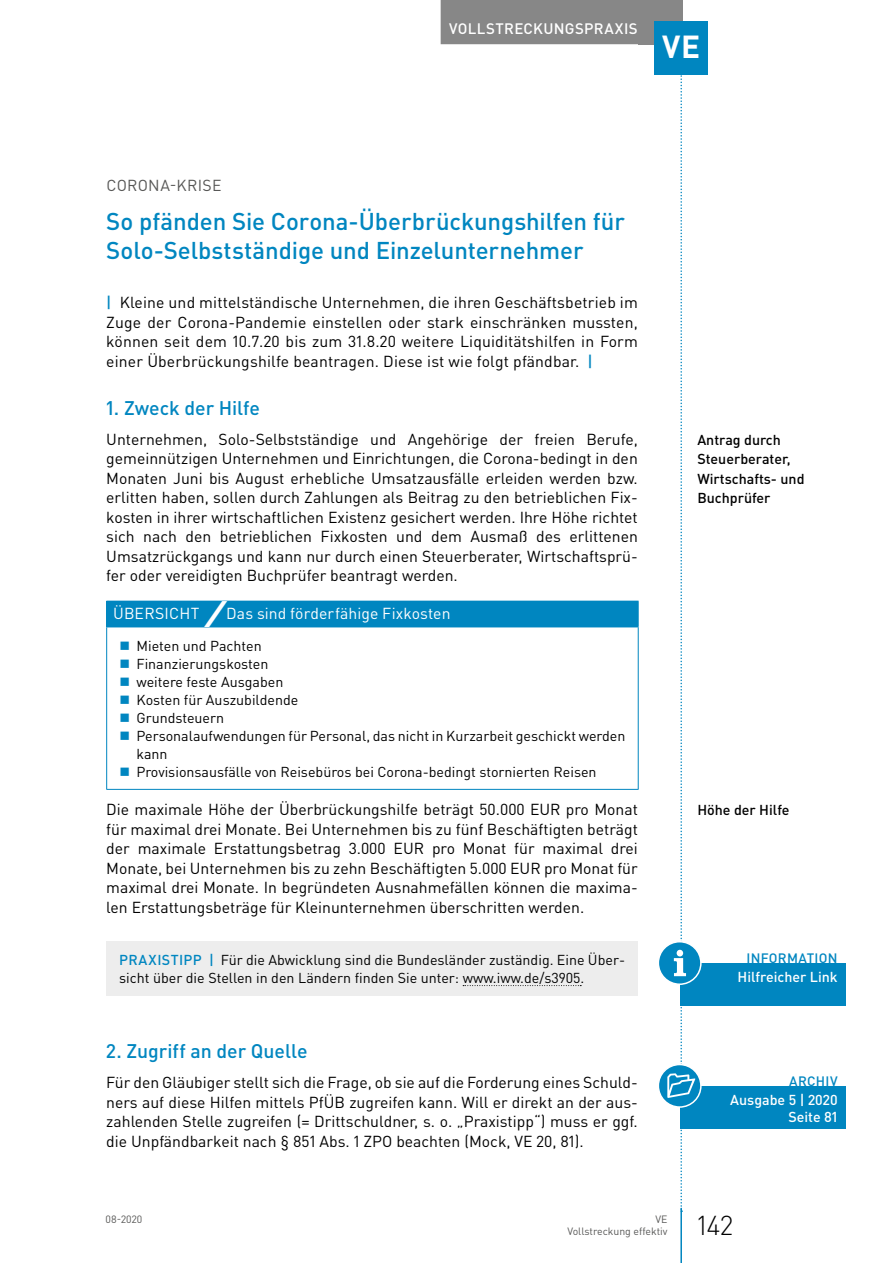
<style>
.page{position:relative;width:893px;height:1263px;background:#fff}
.page>*{position:absolute;margin:0;border:0;box-sizing:border-box;transform-origin:0 0}
.t1{font:700 31.5px "DIN Pro";color:#fff}
.t2{font:300 27px "DIN Pro";color:#000}
.t3{font:500 24px/28.5px "DIN Pro";letter-spacing:-.005em;color:#0086c0}
.t4{font:500 19.5px "DIN Pro";color:#0086c0}
.t5{font:15.75px/19.5px "DIN Pro";color:#000;text-align:justify}
.t6{font:15.75px "DIN Pro";letter-spacing:.005em;color:#fff}
.t7{font:15.75px "DIN Pro";letter-spacing:.02em;color:#575756}
.t8{font:500 15px "DIN Pro";letter-spacing:.025em;color:#fff}
.t9{font:14.25px/18px "DIN Pro";color:#000}
.t10{font:500 14.25px/19.5px "DIN Pro";color:#000}
.t11{font:500 14.25px/17.2px "DIN Pro";color:#fff;text-align:right}
.t12{font:500 14.25px "DIN Pro";color:#0086c0}
.t13{font:500 13.5px "DIN Pro";color:#0086c0}
.t14{font:10.5px/12.8px "DIN Pro";color:#575756;text-align:right}
.s1{font-weight:500;color:#0086c0}
.s2{font-weight:900;font-style:italic;font-size:33px}
</style>
<div class="page">
<div style="left:638px;top:0;width:44px;height:44px;background:#878787"></div>
<hr style="left:680px;top:1208px;width:2px;height:55px;background:#0086c0">
<div style="left:441px;top:0;width:205px;height:44px;background:#878787"></div>
<div style="left:655px;top:21px;width:53px;height:53px;background:#0086c0"></div>
<div style="left:107px;top:601px;width:531px;height:26px;background:#0086c0"></div>
<svg style="left:106px;top:601px;width:1px;height:26px"></svg>
<svg style="left:638px;top:601px;width:1px;height:26px"></svg>
<hr style="left:106px;top:627px;width:533px;height:1px;background:#0086c0">
<hr style="left:106px;top:627px;width:1px;height:162px;background:#0086c0">
<hr style="left:638px;top:627px;width:1px;height:162px;background:#0086c0">
<hr style="left:106px;top:789px;width:533px;height:1px;background:#0086c0">
<div style="left:106px;top:941px;width:532px;height:54px;background:#ededed"></div>
<svg style="left:463px;top:985px;width:118px;height:1px"></svg>
<div style="left:680px;top:963px;width:166px;height:43px;background:#0086c0"></div>
<svg style="left:658px;top:942px;width:43px;height:42px"></svg>
<div style="left:658px;top:941px;width:44px;height:44px;border:2px solid #fff;border-radius:50%"></div>
<div style="left:680px;top:1086px;width:166px;height:43px;background:#0086c0"></div>
<svg style="left:658px;top:1064px;width:43px;height:43px"></svg>
<div style="left:658px;top:1064px;width:44px;height:44px;border:2px solid #fff;border-radius:50%"></div>
<svg style="left:667px;top:0;width:28px;height:1212px"></svg>
<p class="t8" style="left:449px;top:18px;width:190px">Vollstreckungspraxis</p>
<h1 class="t1" style="left:662px;top:26px;width:40px">VE</h1>
<p class="t7" style="left:106px;top:175px;width:117px">CORONA-KRISE</p>
<h3 class="t3" style="left:106px;top:206px;width:520px">So pfänden Sie Corona-Überbrückungshilfen für<br>Solo-Selbstständige und Einzelunternehmer</h3>
<p class="t5" style="left:106px;top:292px;width:533px"><span class="s1">|</span> Kleine und mittelständische Unternehmen, die ihren Geschäftsbetrieb im Zuge der Corona-Pandemie einstellen oder stark einschränken mussten, können seit dem 10.7.20 bis zum 31.8.20 weitere Liquiditätshilfen in Form einer Überbrückungshilfe beantragen. Diese ist wie folgt pfändbar. <span class="s1">|</span></p>
<p class="t4" style="left:106px;top:395px;width:155px">1. Zweck der Hilfe</p>
<p class="t5" style="left:106px;top:429px;width:533px">Unternehmen, Solo-Selbstständige und Angehörige der freien Berufe, gemeinnützigen Unternehmen und Einrichtungen, die Corona-bedingt in den Monaten Juni bis August erhebliche Umsatzausfälle erleiden werden bzw. erlitten haben, sollen durch Zahlungen als Beitrag zu den betrieblichen Fix&shy;kosten in ihrer wirtschaftlichen Existenz gesichert werden. Ihre Höhe richtet sich nach den betrieblichen Fixkosten und dem Ausmaß des erlittenen Umsatzrückgangs und kann nur durch einen Steuerberater, Wirtschaftsprü&shy;fer oder vereidigten Buchprüfer beantragt werden.</p>
<p class="t6" style="left:113px;top:603px;width:339px">ÜBERSICHT <span class="s2">/</span>Das sind förderfähige Fixkosten</p>
<p class="t9" style="left:136px;top:636px;width:490px">Mieten und Pachten<br>Finanzierungskosten<br>weitere feste Ausgaben<br>Kosten für Auszubildende<br>Grundsteuern<br>Personalaufwendungen für Personal, das nicht in Kurzarbeit geschickt werden kann<br>Provisionsausfälle von Reisebüros bei Corona-bedingt stornierten Reisen</p>
<p class="t5" style="left:106px;top:799px;width:533px">Die maximale Höhe der Überbrückungshilfe beträgt 50.000 EUR pro Monat für maximal drei Monate. Bei Unternehmen bis zu fünf Beschäftigten beträgt der maximale Erstattungsbetrag 3.000 EUR pro Monat für maximal drei Monate, bei Unternehmen bis zu zehn Beschäftigten 5.000 EUR pro Monat für maximal drei Monate. In begründeten Ausnahmefällen können die maxima&shy;len Erstattungsbeträge für Kleinunternehmen überschritten werden.</p>
<p class="t12" style="left:119px;top:950px;width:9px">PRAXISTIPP</p>
<p class="t9" style="left:119px;top:950px;width:507px;text-indent:90px"><span class="s1">|</span> Für die Abwicklung sind die Bundesländer zuständig. Eine Über&shy;sicht über die Stellen in den Ländern finden Sie unter: www.iww.de/s3905.</p>
<p class="t4" style="left:106px;top:1038px;width:203px">2. Zugriff an der Quelle</p>
<p class="t5" style="left:106px;top:1072px;width:533px">Für den Gläubiger stellt sich die Frage, ob sie auf die Forderung eines Schuld&shy;ners auf diese Hilfen mittels PfÜB zugreifen kann. Will er direkt an der aus&shy;zahlenden Stelle zugreifen (= Drittschuldner, s. o. „Praxistipp“) muss er ggf. die Unpfändbarkeit nach § 851 Abs. 1 ZPO beachten (Mock, VE 20, 81).</p>
<p class="t10" style="left:697px;top:429px;width:109px">Antrag durch<br>Steuerberater,<br>Wirtschafts- und<br>Buchprüfer</p>
<p class="t10" style="left:697px;top:800px;width:94px">Höhe der Hilfe</p>
<p class="t13" style="left:746px;top:949px;width:61px">IN FORMATION</p>
<p class="t11" style="left:737px;top:967px;width:102px">Hilfreicher Link</p>
<p class="t13" style="left:789px;top:1072px;width:10px">ARC</p>
<p class="t13" style="left:816px;top:1072px;width:23px">HIV</p>
<p class="t11" style="left:730px;top:1090px;width:109px">Ausgabe 5 | 2020<br>Seite 81</p>
<p class="t14" style="left:106px;top:1212px;width:38px">08-2020</p>
<p class="t14" style="left:567px;top:1212px;width:102px">VE<br>Vollstreckung effektiv</p>
<h2 class="t2" style="left:697px;top:1207px;width:37px">142</h2>
</div>
